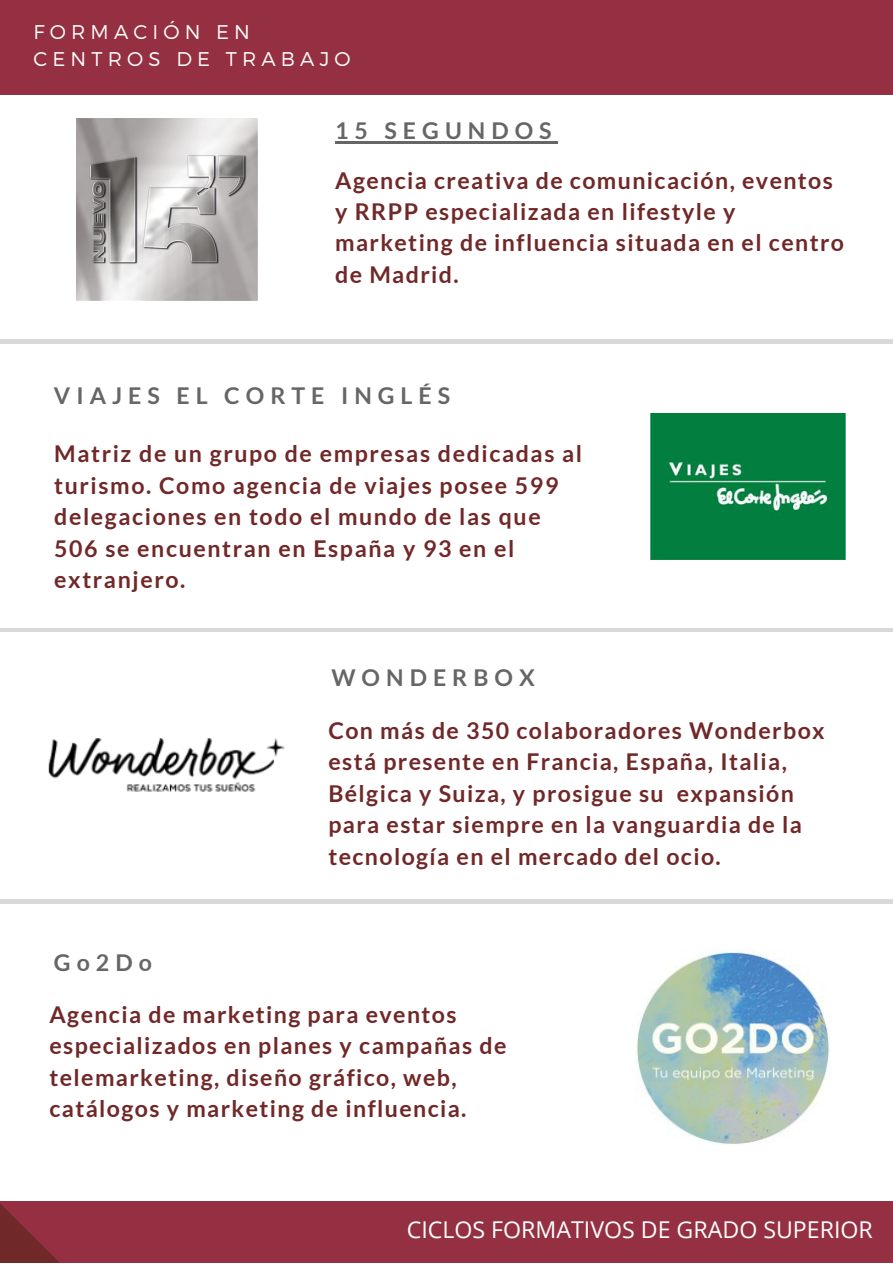
<style>
.page{position:relative;width:893px;height:1264px;background:#fff}
.page>*{position:absolute;margin:0;border:0;box-sizing:border-box;transform-origin:0 0}
.t1{font:700 23.1px/31.5px "Lato";letter-spacing:.06em;color:#702828}
.t2{font:700 23.1px "Lato";letter-spacing:.26em;color:#666}
.t3{font:23.1px "Open Sans";color:#fff}
.t4{font:300 19.8px/27px "Montserrat";letter-spacing:.26em;color:#fff}
</style>
<div class="page">
<div style="left:0;top:1200px;width:892px;height:62px;background:#953042"></div>
<div style="left:0;top:0;width:892px;height:95px;background:#953042"></div>
<svg style="left:0;top:1200px;width:156px;height:62px"></svg>
<hr style="left:0;top:339px;width:892px;height:4px;background:#d9d9d9">
<hr style="left:0;top:899px;width:892px;height:4px;background:#d9d9d9">
<hr style="left:0;top:628px;width:892px;height:3px;background:#d9d9d9">
<img style="left:650px;top:414px;width:195px;height:145px">
<img style="left:48px;top:738px;width:237px;height:54px">
<img style="left:77px;top:118px;width:181px;height:183px">
<img style="left:637px;top:950px;width:193px;height:194px">
<hr style="left:335px;top:141px;width:222px;height:2px;background:#666">
<p class="t4" style="left:33px;top:18px;width:318px">FORMACIÓN EN<br>CENTROS DE TRABAJO</p>
<p class="t2" style="left:335px;top:116px;width:218px">15 SEGUNDOS</p>
<p class="t1" style="left:335px;top:164px;width:510px">Agencia creativa de comunicación, eventos y RRPP especializada en lifestyle y marketing de influencia situada en el centro de Madrid.</p>
<p class="t2" style="left:54px;top:381px;width:398px">VIAJES EL CORTE INGLÉS</p>
<p class="t1" style="left:54px;top:437px;width:529px">Matriz de un grupo de empresas dedicadas al turismo. Como agencia de viajes posee 599 delegaciones en todo el mundo de las que 506 se encuentran en España y 93 en el extranjero.</p>
<p class="t2" style="left:331px;top:663px;width:205px">WONDERBOX</p>
<p class="t2" style="left:54px;top:947px;width:99px">Go2Do</p>
<p class="t1" style="left:328px;top:714px;width:498px">Con más de 350 colaboradores Wonderbox está presente en Francia, España, Italia, Bélgica y Suiza, y prosigue su expansión para estar siempre en la vanguardia de la tecnología en el mercado del ocio.</p>
<p class="t1" style="left:49px;top:998px;width:458px">Agencia de marketing para eventos especializados en planes y campañas de telemarketing, diseño gráfico, web, catálogos y marketing de influencia.</p>
<p class="t3" style="left:407px;top:1213px;width:467px">CICLOS FORMATIVOS DE GRADO SUPERIOR</p>
</div>
